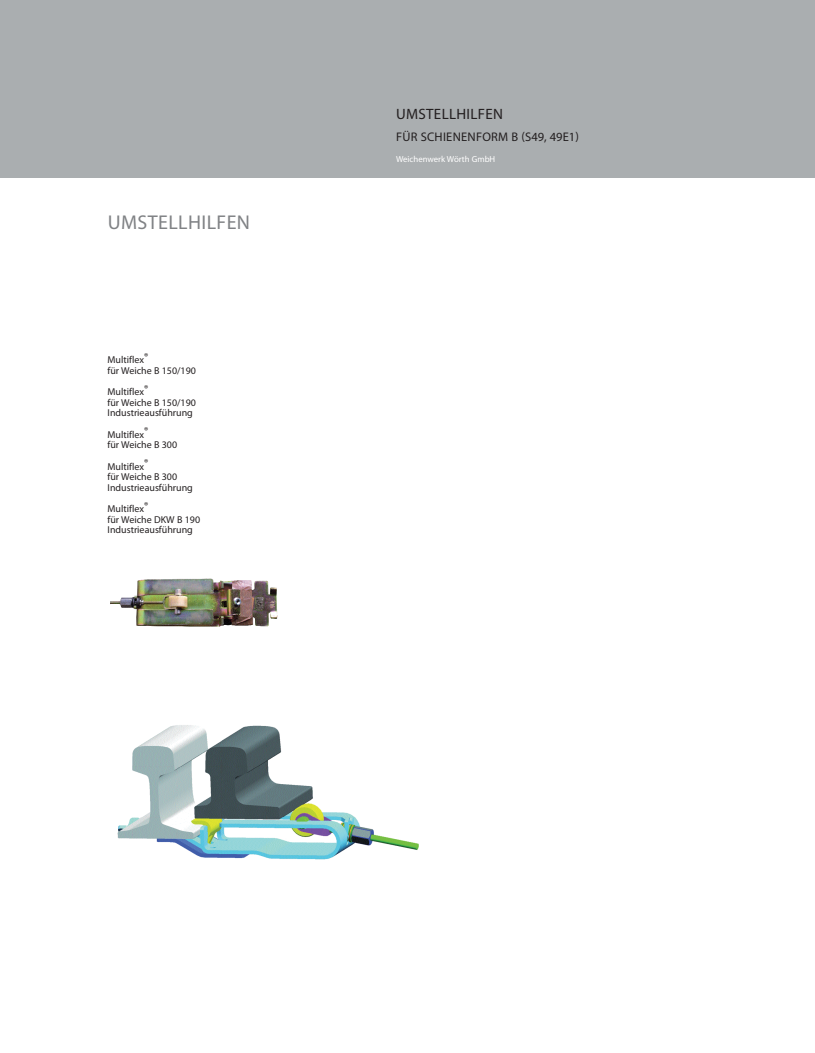
<style>
.page{position:relative;width:815px;height:1053px;background:#fff}
.page>*{position:absolute;margin:0;border:0;box-sizing:border-box;transform-origin:0 0}
.t1{font:20px "Myriad Pro";letter-spacing:.02em;color:#808285}
.t2{font:15px "Myriad Pro";color:#231f20}
.t3{font:12.5px "Myriad Pro";letter-spacing:.02em;color:#231f20}
.t4{font:10px/10.6px "Myriad Pro";color:#231f20}
.t5{font:8.75px "Myriad Pro";color:#fff}
</style>
<div class="page">
<div style="left:0;top:0;width:815px;height:177px;background:#aaaeb0"></div>
<img style="left:111px;top:578px;width:167px;height:49px">
<img style="left:117px;top:725px;width:302px;height:135px">
<h1 class="t1" style="left:108px;top:210px;width:144px">UMSTELLHILFEN</h1>
<p class="t4" style="left:108px;top:354px;width:90px">Multiflex®<br>für Weiche B 150/190</p>
<p class="t4" style="left:108px;top:386px;width:90px">Multiflex®<br>für Weiche B 150/190<br>Industrieausführung</p>
<p class="t4" style="left:108px;top:429px;width:71px">Multiflex®<br>für Weiche B 300</p>
<p class="t4" style="left:108px;top:460px;width:87px">Multiflex®<br>für Weiche B 300<br>Industrieausführung</p>
<p class="t4" style="left:108px;top:503px;width:94px">Multiflex®<br>für Weiche DKW B 190<br>Industrieausführung</p>
<h2 class="t2" style="left:396px;top:104px;width:19px">Umstellhilfen</h2>
<p class="t3" style="left:396px;top:129px;width:39px">für Schienen</p>
<p class="t3" style="left:476px;top:129px;width:105px">Form B (S49, 49E1)</p>
<p class="t5" style="left:396px;top:153px;width:101px">Weichenwerk Wörth GmbH</p>
</div>
